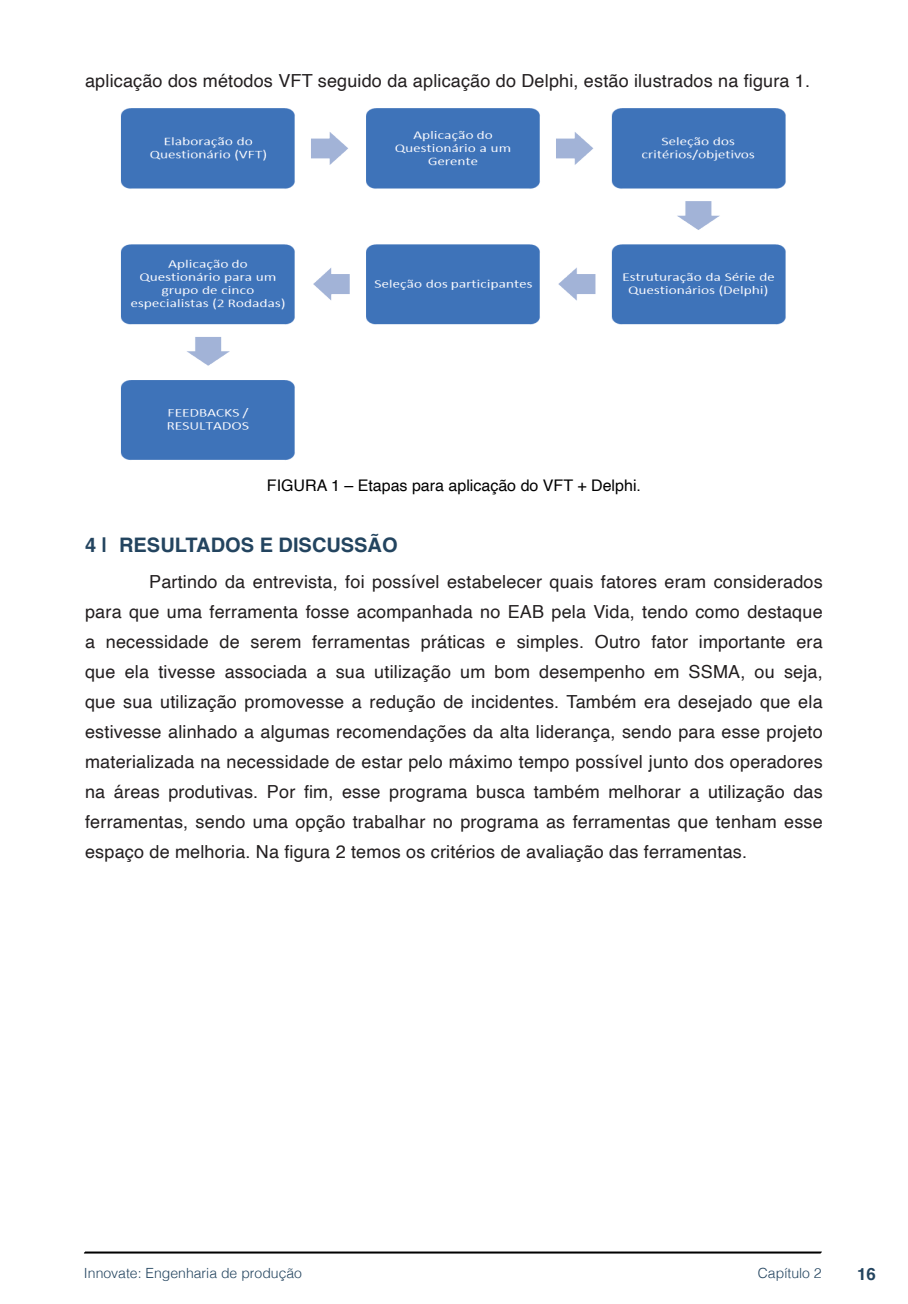
<style>
.page{position:relative;width:908px;height:1304px;background:#fff}
.page>*{position:absolute;margin:0;border:0;box-sizing:border-box;transform-origin:0 0}
.t1{font:700 20px "Helvetica";color:#23445f}
.t2{font:18px/30px "Helvetica";letter-spacing:.01em;color:#231f20;text-align:justify}
.t3{font:700 16.8px "Helvetica";color:#23445f}
.t4{font:16px "Helvetica";color:#000}
.t5{font:300 14px "Helvetica";color:#23445f}
</style>
<div class="page">
<svg style="left:84px;top:1251px;width:737px;height:3px;background:#515151"></svg>
<img style="left:120px;top:108px;width:666px;height:352px">
<p class="t2" style="left:85px;top:66px;width:726px">aplicação dos métodos VFT seguido da aplicação do Delphi, estão ilustrados na figura 1.</p>
<p class="t4" style="left:267px;top:473px;width:375px">FIGURA 1 – Etapas para aplicação do VFT + Delphi.</p>
<p class="t1" style="left:85px;top:533px;width:314px">4 | RESULTADOS E DISCUSSÃO</p>
<p class="t2" style="left:85px;top:567px;width:738px;text-indent:64px">Partindo da entrevista, foi possível estabelecer quais fatores eram considerados para que uma ferramenta fosse acompanhada no EAB pela Vida, tendo como destaque a necessidade de serem ferramentas práticas e simples. Outro fator importante era que ela tivesse associada a sua utilização um bom desempenho em SSMA, ou seja, que sua utilização promovesse a redução de incidentes. Também era desejado que ela estivesse alinhado a algumas recomendações da alta liderança, sendo para esse projeto materializada na necessidade de estar pelo máximo tempo possível junto dos operadores na áreas produtivas. Por fim, esse programa busca também melhorar a utilização das ferramentas, sendo uma opção trabalhar no programa as ferramentas que tenham esse espaço de melhoria. Na figura 2 temos os critérios de avaliação das ferramentas.</p>
<p class="t5" style="left:84px;top:1261px;width:219px">Innovate: Engenharia de produção</p>
<p class="t5" style="left:757px;top:1261px;width:65px">Capítulo 2</p>
<p class="t3" style="left:856px;top:1264px;width:20px">16</p>
</div>
